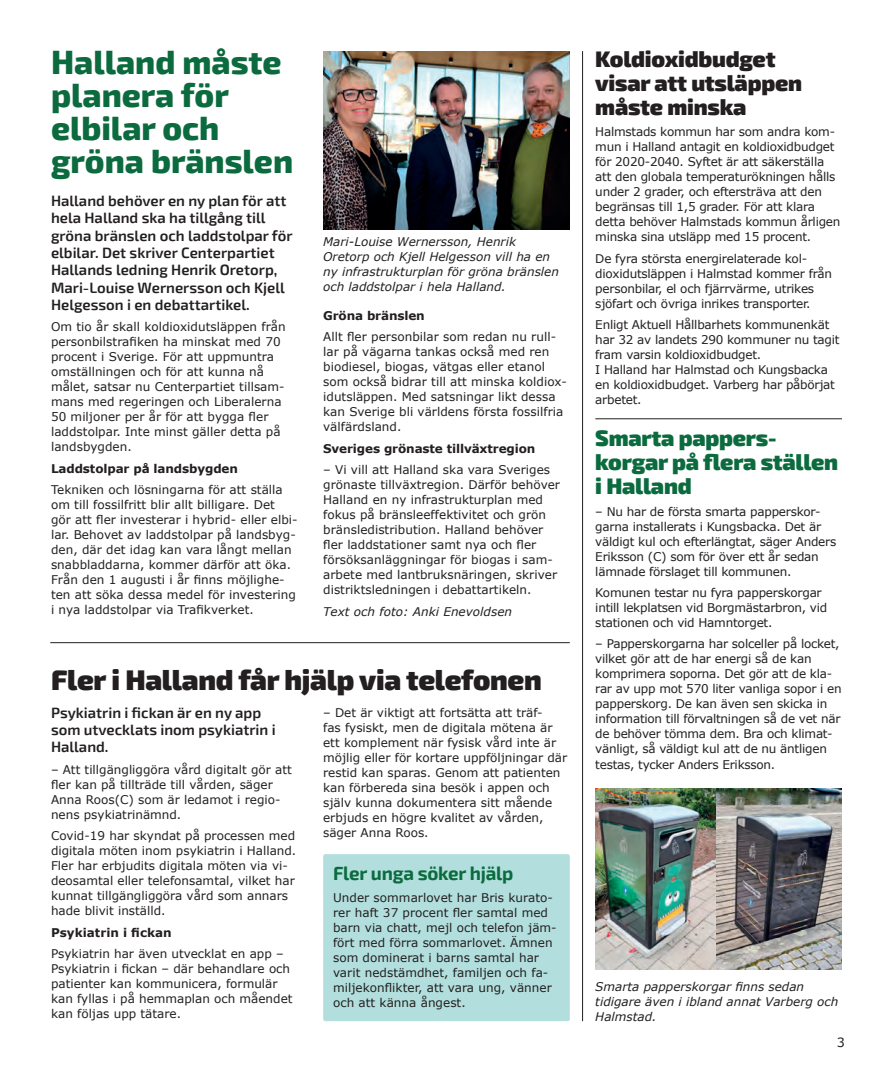
<style>
.page{position:relative;width:893px;height:1085px;background:#fff}
.page>*{position:absolute;margin:0;border:0;box-sizing:border-box;transform-origin:0 0}
.t1{font:800 33px/33px "Exo 2";color:#0b6b3e}
.t2{font:900 28.5px "Exo 2";letter-spacing:-.01em;color:#231f20}
.t3{font:900 22.5px/24px "Exo 2";letter-spacing:-.01em;color:#231f20}
.t4{font:900 22.5px/24px "Exo 2";letter-spacing:-.01em;color:#0b6b3e}
.t5{font:700 18.75px "Exo 2";letter-spacing:-.01em;color:#0b6b3e}
.t6{font:600 15px/17.2px "Exo 2";color:#231f20}
.t7{font:12.75px "Verdana";color:#231f20}
.t8{font:12px/15px "Verdana";color:#231f20}
.t9{font:12px/15px "Verdana";letter-spacing:-.02em;color:#231f20}
.t10{font:italic 12px/15px "Verdana";color:#231f20}
.t11{font:700 12px "Verdana";letter-spacing:-.01em;color:#231f20}
</style>
<div class="page">
<hr style="left:595px;top:418px;width:247px;height:1px;background:#231f20">
<hr style="left:50px;top:642px;width:520px;height:1px;background:#231f20">
<hr style="left:582px;top:51px;width:1px;height:969px;background:#231f20">
<img style="left:595px;top:788px;width:247px;height:181px">
<img style="left:323px;top:51px;width:247px;height:179px">
<div style="left:323px;top:854px;width:247px;height:166px;background:#b2dfdd;border-radius:2px"></div>
<h1 class="t1" style="left:51px;top:47px;width:244px">Halland måste planera för elbilar och gröna bränslen</h1>
<p class="t6" style="left:51px;top:193px;width:243px">Halland behöver en ny plan för att hela Halland ska ha tillgång till gröna bränslen och laddstolpar för elbilar. Det skriver Centerpartiet Hallands ledning Henrik Oretorp, Mari-Louise Wernersson och Kjell Helgesson i en debattartikel.</p>
<p class="t8" style="left:51px;top:319px;width:236px">Om tio år skall koldioxidutsläppen från personbilstrafiken ha minskat med 70 procent i Sverige. För att uppmuntra omställningen och för att kunna nå målet, satsar nu Centerpartiet tillsam&shy;mans med regeringen och Liberalerna 50 miljoner per år för att bygga fler laddstolpar. Inte minst gäller detta på landsbygden.</p>
<p class="t11" style="left:51px;top:460px;width:189px">Laddstolpar på landsbygden</p>
<p class="t8" style="left:51px;top:481px;width:248px">Tekniken och lösningarna för att ställa om till fossilfritt blir allt billigare. Det gör att fler investerar i hybrid- eller elbi&shy;lar. Behovet av laddstolpar på landsbyg&shy;den, där det idag kan vara långt mellan snabbladdarna, kommer därför att öka.<br>Från den 1 augusti i år finns möjlighe&shy;ten att söka dessa medel för investering i nya laddstolpar via Trafikverket.</p>
<p class="t10" style="left:323px;top:234px;width:237px">Mari-Louise Wernersson, Henrik Oretorp och Kjell Helgesson vill ha en ny infrastrukturplan för gröna bränslen och laddstolpar i hela Halland.</p>
<p class="t11" style="left:323px;top:308px;width:103px">Gröna bränslen</p>
<p class="t8" style="left:323px;top:329px;width:245px">Allt fler personbilar som redan nu rul - lar på vägarna tankas också med ren biodiesel, biogas, vätgas eller etanol som också bidrar till att minska koldiox&shy;idutsläppen. Med satsningar likt dessa kan Sverige bli världens första fossilfria välfärdsland.</p>
<p class="t11" style="left:323px;top:440px;width:214px">Sveriges grönaste tillväxtregion</p>
<p class="t8" style="left:323px;top:462px;width:238px">– Vi vill att Halland ska vara Sveriges grönaste tillväxtregion. Därför behöver Halland en ny infrastrukturplan med fokus på bränsleeffektivitet och grön bränsledistribution. Halland behöver fler laddstationer samt nya och fler försöksanläggningar för biogas i sam&shy;arbete med lantbruksnäringen, skriver distriktsledningen i debattartikeln.</p>
<p class="t10" style="left:323px;top:603px;width:191px">Text och foto: Anki Enevoldsen</p>
<h2 class="t2" style="left:51px;top:662px;width:492px">Fler i Halland får hjälp via telefonen</h2>
<p class="t6" style="left:51px;top:704px;width:226px">Psykiatrin i fickan är en ny app som utvecklats inom psykiatrin i<br>Halland.</p>
<p class="t8" style="left:51px;top:761px;width:242px">– Att tillgängliggöra vård digitalt gör att fler kan på tillträde till vården, säger Anna Roos(C) som är ledamot i regio&shy;nens psykiatrinämnd.</p>
<p class="t8" style="left:51px;top:827px;width:247px">Covid-19 har skyndat på processen med digitala möten inom psykiatrin i Halland.<br>Fler har erbjudits digitala möten via vi&shy;deosamtal eller telefonsamtal, vilket har kunnat tillgängliggöra vård som annars hade blivit inställd.</p>
<p class="t11" style="left:51px;top:924px;width:122px">Psykiatrin i fickan</p>
<p class="t8" style="left:51px;top:945px;width:243px">Psykiatrin har även utvecklat en app – Psykiatrin i fickan – där behandlare och patienter kan kommunicera, formulär kan fyllas i på hemmaplan och måendet kan följas upp tätare.</p>
<p class="t8" style="left:323px;top:704px;width:246px">– Det är viktigt att fortsätta att träf-<br>fas fysiskt, men de digitala mötena är ett komplement när fysisk vård inte är möjlig eller för kortare uppföljningar där restid kan sparas. Genom att patienten kan förbereda sina besök i appen och själv kunna dokumentera sitt mående erbjuds en högre kvalitet av vården, säger Anna Roos.</p>
<h3 class="t5" style="left:333px;top:862px;width:182px">Fler unga söker hjälp</h3>
<p class="t8" style="left:333px;top:889px;width:225px">Under sommarlovet har Bris kurato&shy;rer haft 37 procent fler samtal med barn via chatt, mejl och telefon jäm&shy;fört med förra sommarlovet. Ämnen som dominerat i barns samtal har varit nedstämdhet, familjen och fa&shy;miljekonflikter, att vara ung, vänner och att känna ångest.</p>
<h3 class="t3" style="left:595px;top:47px;width:208px">Koldioxidbudget visar att utsläppen måste minska</h3>
<p class="t9" style="left:595px;top:124px;width:247px">Halmstads kommun har som andra kom&shy;mun i Halland antagit en koldioxidbudget för 2020-2040. Syftet är att säkerställa att den globala temperaturökningen hålls under 2 grader, och eftersträva att den begränsas till 1,5 grader. För att klara detta behöver Halmstads kommun årligen minska sina utsläpp med 15 procent.</p>
<p class="t9" style="left:595px;top:250px;width:238px">De fyra största energirelaterade kol&shy;dioxidutsläppen i Halmstad kommer från personbilar, el och fjärrvärme, utrikes sjöfart och övriga inrikes transporter.</p>
<p class="t9" style="left:595px;top:317px;width:246px">Enligt Aktuell Hållbarhets kommunenkät har 32 av landets 290 kommuner nu tagit fram varsin koldioxidbudget.<br>I Halland har Halmstad och Kungsbacka en koldioxidbudget. Varberg har påbörjat arbetet.</p>
<h3 class="t4" style="left:595px;top:426px;width:244px">Smarta pappers&shy;korgar på flera ställen i Halland</h3>
<p class="t9" style="left:595px;top:503px;width:242px">– Nu har de första smarta papperskor&shy;garna installerats i Kungsbacka. Det är väldigt kul och efterlängtat, säger Anders Eriksson (C) som för över ett år sedan lämnade förslaget till kommunen.</p>
<p class="t9" style="left:595px;top:584px;width:233px">Komunen testar nu fyra papperskorgar intill lekplatsen vid Borgmästarbron, vid stationen och vid Hamntorget.</p>
<p class="t9" style="left:595px;top:636px;width:248px">– Papperskorgarna har solceller på locket, vilket gör att de har energi så de kan komprimera soporna. Det gör att de kla&shy;rar av upp mot 570 liter vanliga sopor i en papperskorg. De kan även sen skicka in information till förvaltningen så de vet när de behöver tömma dem. Bra och klimat&shy;vänligt, så väldigt kul att de nu äntligen testas, tycker Anders Eriksson.</p>
<p class="t10" style="left:595px;top:978px;width:244px">Smarta papperskorgar finns sedan tidigare även i ibland annat Varberg och<br>Halmstad.</p>
<p class="t7" style="left:837px;top:1033px;width:10px">3</p>
</div>
